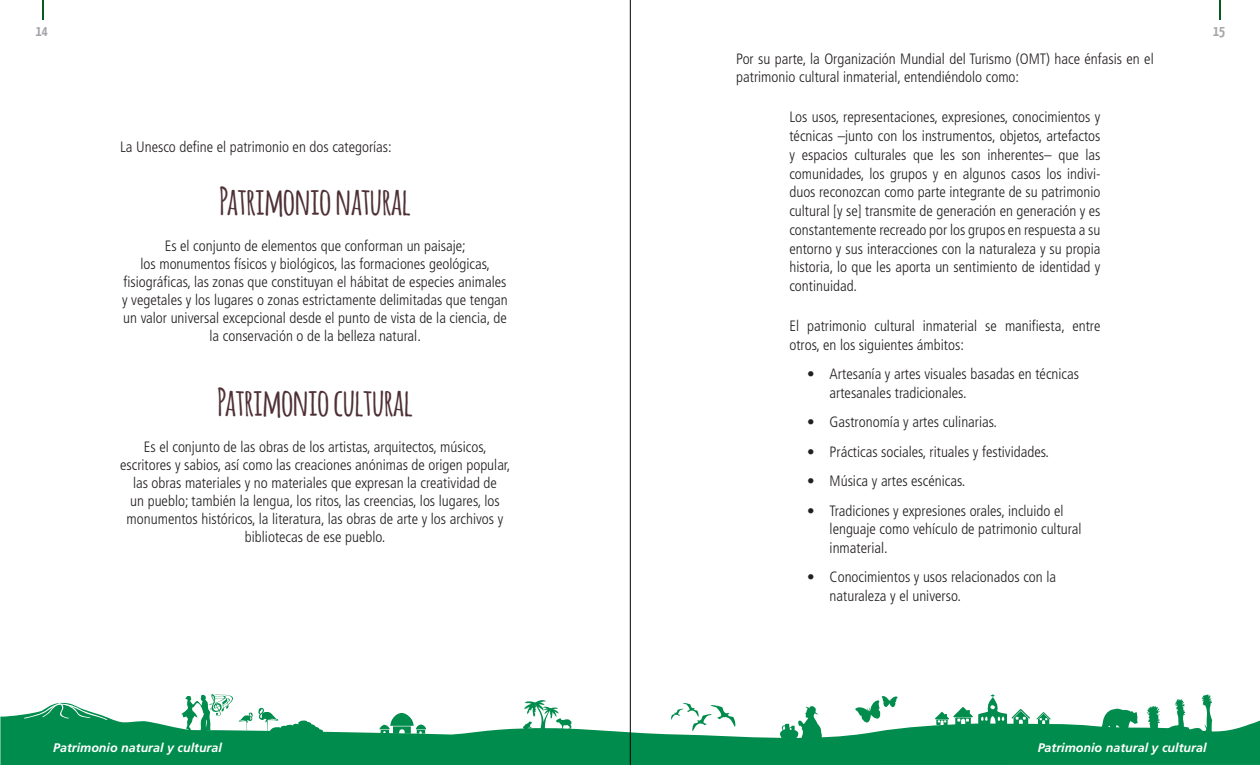
<style>
.page{position:relative;width:1260px;height:765px;background:#fff}
.page>*{position:absolute;margin:0;border:0;box-sizing:border-box;transform-origin:0 0}
.ParrafosGeneral{font:700 37.5px "Amatic";color:#4e3035}
.Citas{font:300 condensed 15px/18.8px "Frutiger";color:#231f20}
.ParrafosGeneral-2{font:300 condensed 15px/18px "Frutiger";color:#231f20;text-align:center}
.t1{font:700 15px "Yanone Kaffeesatz";color:#a5a6aa}
.pie_de_pagina{font:italic 700 12.5px "Frutiger";color:#fff}
</style>
<div class="page">
<svg style="left:1px;top:702px;width:1259px;height:63px;fill:#008c4c"></svg>
<svg style="left:379px;top:713px;width:47px;height:21px"></svg>
<svg style="left:239px;top:708px;width:85px;height:26px"></svg>
<svg style="left:671px;top:703px;width:65px;height:29px"></svg>
<svg style="left:1036px;top:712px;width:15px;height:13px"></svg>
<svg style="left:935px;top:694px;width:95px;height:32px"></svg>
<svg style="left:1100px;top:694px;width:121px;height:45px"></svg>
<svg style="left:855px;top:696px;width:43px;height:27px"></svg>
<svg style="left:780px;top:706px;width:42px;height:35px"></svg>
<svg style="left:523px;top:700px;width:49px;height:31px"></svg>
<svg style="left:181px;top:694px;width:52px;height:37px"></svg>
<svg style="left:24px;top:703px;width:84px;height:17px"></svg>
<svg style="left:42px;top:0;width:1px;height:20px"></svg>
<svg style="left:1219px;top:0;width:1px;height:20px"></svg>
<hr style="left:630px;top:0;width:1px;height:765px;background:#000">
<p class="t1" style="left:36px;top:21px;width:14px">14</p>
<p class="t1" style="left:1213px;top:21px;width:13px">15</p>
<p class="ParrafosGeneral-2" style="left:120px;top:139px;width:273px">La Unesco define el patrimonio en dos categorías:</p>
<p class="ParrafosGeneral" style="left:219px;top:175px;width:193px">Patrimonio natural</p>
<p class="ParrafosGeneral-2" style="left:122px;top:238px;width:387px">Es el conjunto de elementos que conforman un paisaje;<br>los monumentos físicos y biológicos, las formaciones geológicas, fisiográficas, las zonas que constituyan el hábitat de especies animales y vegetales y los lugares o zonas estrictamente delimitadas que tengan un valor universal excepcional desde el punto de vista de la ciencia, de la conservación o de la belleza natural.</p>
<p class="ParrafosGeneral" style="left:217px;top:376px;width:197px">Patrimonio cultural</p>
<p class="ParrafosGeneral-2" style="left:120px;top:439px;width:392px">Es el conjunto de las obras de los artistas, arquitectos, músicos, escritores y sabios, así como las creaciones anónimas de origen popular, las obras materiales y no materiales que expresan la creatividad de<br>un pueblo; también la lengua, los ritos, las creencias, los lugares, los monumentos históricos, la literatura, las obras de arte y los archivos y bibliotecas de ese pueblo.</p>
<p class="pie_de_pagina" style="left:53px;top:740px;width:170px">Patrimonio natural y cultural</p>
<p class="ParrafosGeneral-2" style="left:736px;top:50px;width:419px;text-align:left">Por su parte, la Organización Mundial del Turismo (OMT) hace énfasis en el patrimonio cultural inmaterial, entendiéndolo como:</p>
<p class="Citas" style="left:789px;top:108px;width:313px;text-align:justify">Los usos, representaciones, expresiones, conocimientos y técnicas –junto con los instrumentos, objetos, artefactos y espacios culturales que les son inherentes– que las comunidades, los grupos y en algunos casos los indivi&shy;duos reconozcan como parte integrante de su patrimonio cultural [y se] transmite de generación en generación y es constantemente recreado por los grupos en respuesta a su entorno y sus interacciones con la naturaleza y su propia historia, lo que les aporta un sentimiento de identidad y continuidad.</p>
<p class="Citas" style="left:789px;top:317px;width:313px">El patrimonio cultural inmaterial se manifiesta, entre otros, en los siguientes ámbitos:</p>
<p class="Citas" style="left:830px;top:365px;width:251px;text-indent:-22px">• Artesanía y artes visuales basadas en técnicas artesanales tradicionales.</p>
<p class="Citas" style="left:807px;top:413px;width:192px">• Gastronomía y artes culinarias.</p>
<p class="Citas" style="left:807px;top:442px;width:243px">• Prácticas sociales, rituales y festividades.</p>
<p class="Citas" style="left:807px;top:472px;width:160px">• Música y artes escénicas.</p>
<p class="Citas" style="left:830px;top:501px;width:253px;text-indent:-22px">• Tradiciones y expresiones orales, incluido el lenguaje como vehículo de patrimonio cultural inmaterial.</p>
<p class="Citas" style="left:830px;top:568px;width:228px;text-indent:-22px">• Conocimientos y usos relacionados con la naturaleza y el universo.</p>
<p class="pie_de_pagina" style="left:1038px;top:740px;width:170px">Patrimonio natural y cultural</p>
</div>
